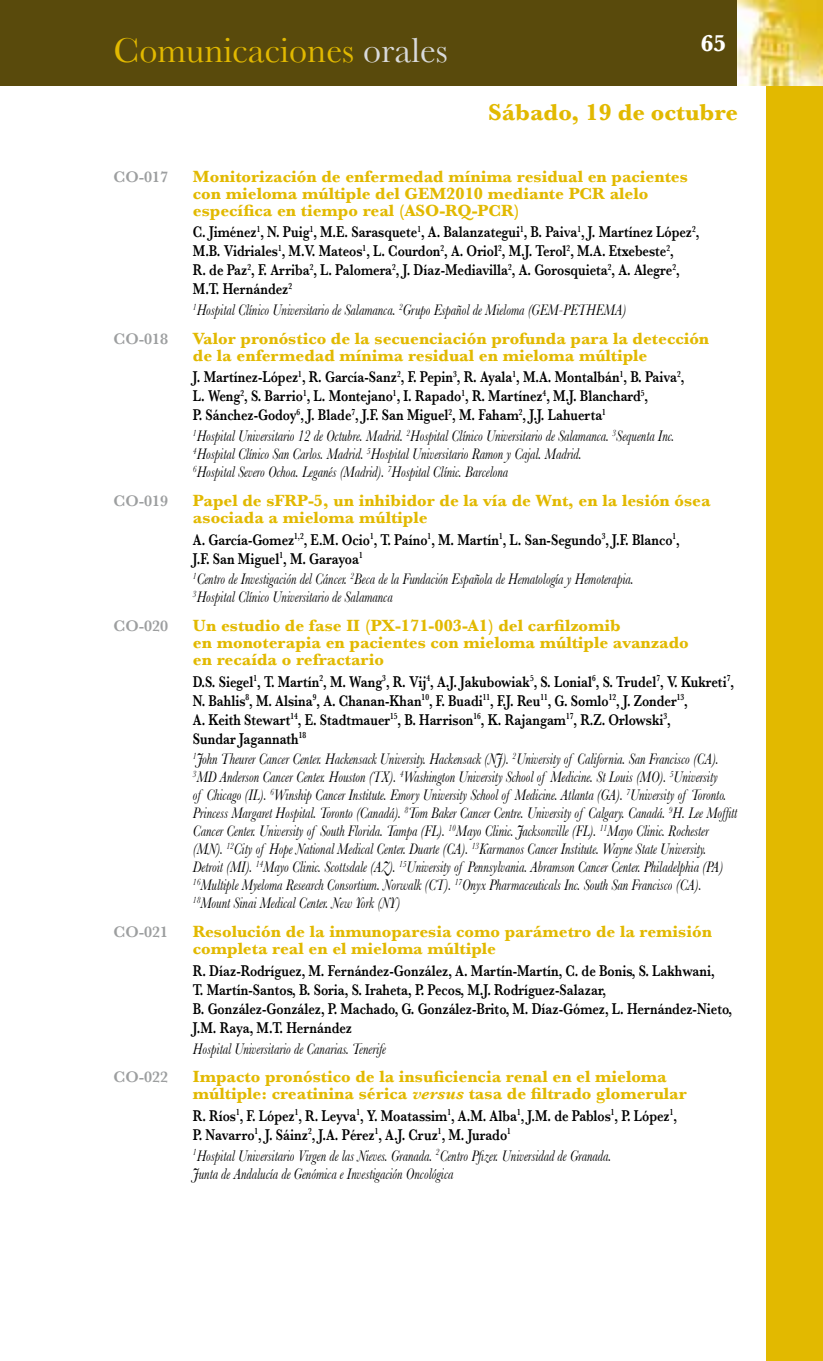
<style>
.page{position:relative;width:823px;height:1361px;background:#fff}
.page>*{position:absolute;margin:0;border:0;box-sizing:border-box;transform-origin:0 0}
.t1{font:36px "Baskerville";color:#e2b900}
.t2{font:700 24px "Baskerville";color:#e2b900}
.t3{font:700 24px "Baskerville";color:#fff}
.t4{font:700 17px/17px "Baskerville";color:#e2b900}
.t5{font:italic 16px/18px "Baskerville";color:#000;scale:.8 1}
.t6{font:600 16px/19px "Baskerville";color:#000;scale:.8 1}
.t7{font:600 16px "Baskerville";color:#9c9e9f}
.s1{color:#d9dadb}
.s2{font-weight:600;font-size:16px;color:#9c9e9f}
.s3{font-style:italic}
</style>
<div class="page">
<div style="left:765px;top:85px;width:57px;height:1276px;background:#e2b900"></div>
<div style="left:0;top:0;width:822px;height:85px;background:#594a0c"></div>
<img style="left:737px;top:0;width:85px;height:85px">
<h1 class="t1" style="left:113px;top:29px;width:335px">Comunicaciones <span class="s1">orales</span></h1>
<h2 class="t3" style="left:700px;top:29px;width:28px">65</h2>
<h2 class="t2" style="left:488px;top:98px;width:251px">Sábado, 19 de octubre</h2>
<p class="t4" style="left:193px;top:167px;width:496px;text-indent:-79px"><span class="s2">CO-017</span> Monitorización de enfermedad mínima residual en pacientes con mieloma múltiple del GEM2010 mediante PCR alelo específica en tiempo real (ASO-RQ-PCR)</p>
<p class="t6" style="left:193px;top:223px;width:634px">C. Jiménez<sup>1</sup>, N. Puig<sup>1</sup>, M.E. Sarasquete<sup>1</sup>, A. Balanzategui<sup>1</sup>, B. Paiva<sup>1</sup>, J. Martínez López<sup>2</sup>, M.B. Vidriales<sup>1</sup>, M.V. Mateos<sup>1</sup>, L. Courdon<sup>2</sup>, A. Oriol<sup>2</sup>, M.J. Terol<sup>2</sup>, M.A. Etxebeste<sup>2</sup>,<br>R. de Paz<sup>2</sup>, F. Arriba<sup>2</sup>, L. Palomera<sup>2</sup>, J. Díaz-Mediavilla<sup>2</sup>, A. Gorosquieta<sup>2</sup>, A. Alegre<sup>2</sup>, M.T. Hernández<sup>2</sup></p>
<p class="t5" style="left:193px;top:301px;width:542px"><sup>1</sup>Hospital Clínico Universitario de Salamanca. <sup>2</sup>Grupo Español de Mieloma (GEM-PETHEMA)</p>
<p class="t7" style="left:113px;top:329px;width:56px">CO-018</p>
<p class="t4" style="left:193px;top:329px;width:517px">Valor pronóstico de la secuenciación profunda para la detección de la enfermedad mínima residual en mieloma múltiple</p>
<p class="t6" style="left:193px;top:368px;width:615px">J. Martínez-López<sup>1</sup>, R. García-Sanz<sup>2</sup>, F. Pepin<sup>3</sup>, R. Ayala<sup>1</sup>, M.A. Montalbán<sup>1</sup>, B. Paiva<sup>2</sup>,<br>L. Weng<sup>2</sup>, S. Barrio<sup>1</sup>, L. Montejano<sup>1</sup>, I. Rapado<sup>1</sup>, R. Martínez<sup>4</sup>, M.J. Blanchard<sup>5</sup>,<br>P. Sánchez-Godoy<sup>6</sup>, J. Blade<sup>7</sup>, J.F. San Miguel<sup>2</sup>, M. Faham<sup>2</sup>, J.J. Lahuerta<sup>1</sup></p>
<p class="t5" style="left:193px;top:427px;width:603px"><sup>1</sup>Hospital Universitario 12 de Octubre. Madrid. <sup>2</sup>Hospital Clínico Universitario de Salamanca. <sup>3</sup>Sequenta Inc.<br><sup>4</sup>Hospital Clínico San Carlos. Madrid. <sup>5</sup>Hospital Universitario Ramon y Cajal. Madrid.<br><sup>6</sup>Hospital Severo Ochoa. Leganés (Madrid). <sup>7</sup>Hospital Clínic. Barcelona</p>
<p class="t7" style="left:113px;top:491px;width:56px">CO-019</p>
<p class="t4" style="left:193px;top:491px;width:519px">Papel de sFRP-5, un inhibidor de la vía de Wnt, en la lesión ósea asociada a mieloma múltiple</p>
<p class="t6" style="left:193px;top:530px;width:609px">A. García-Gomez<sup>1,2</sup>, E.M. Ocio<sup>1</sup>, T. Paíno<sup>1</sup>, M. Martín<sup>1</sup>, L. San-Segundo<sup>3</sup>, J.F. Blanco<sup>1</sup>,<br>J.F. San Miguel<sup>1</sup>, M. Garayoa<sup>1</sup></p>
<p class="t5" style="left:193px;top:570px;width:552px"><sup>1</sup>Centro de Investigación del Cáncer. <sup>2</sup>Beca de la Fundación Española de Hematología y Hemoterapia.<br><sup>3</sup>Hospital Clínico Universitario de Salamanca</p>
<p class="t7" style="left:113px;top:616px;width:56px">CO-020</p>
<p class="t4" style="left:193px;top:616px;width:497px">Un estudio de fase II (PX-171-003-A1) del carfilzomib<br>en monoterapia en pacientes con mieloma múltiple avanzado en recaída o refractario</p>
<p class="t6" style="left:193px;top:672px;width:677px">D.S. Siegel<sup>1</sup>, T. Martín<sup>2</sup>, M. Wang<sup>3</sup>, R. Vij<sup>4</sup>, A.J. Jakubowiak<sup>5</sup>, S. Lonial<sup>6</sup>, S. Trudel<sup>7</sup>, V. Kukreti<sup>7</sup>, N. Bahlis<sup>8</sup>, M. Alsina<sup>9</sup>, A. Chanan-Khan<sup>10</sup>, F. Buadi<sup>11</sup>, F.J. Reu<sup>11</sup>, G. Somlo<sup>12</sup>, J. Zonder<sup>13</sup>,<br>A. Keith Stewart<sup>14</sup>, E. Stadtmauer<sup>15</sup>, B. Harrison<sup>16</sup>, K. Rajangam<sup>17</sup>, R.Z. Orlowski<sup>3</sup>,<br>Sundar Jagannath<sup>18</sup></p>
<p class="t5" style="left:193px;top:750px;width:681px"><sup>1</sup>John Theurer Cancer Center. Hackensack University. Hackensack (NJ). <sup>2</sup>University of California. San Francisco (CA).<br><sup>3</sup>MD Anderson Cancer Center. Houston (TX). <sup>4</sup>Washington University School of Medicine. St Louis (MO). <sup>5</sup>University<br>of Chicago (IL). <sup>6</sup>Winship Cancer Institute. Emory University School of Medicine. Atlanta (GA). <sup>7</sup>University of Toronto.<br>Princess Margaret Hospital. Toronto (Canadá). <sup>8</sup>Tom Baker Cancer Centre. University of Calgary. Canadá. <sup>9</sup>H. Lee Moffitt Cancer Center. University of South Florida. Tampa (FL). <sup>10</sup>Mayo Clinic. Jacksonville (FL). <sup>11</sup>Mayo Clinic. Rochester (MN). <sup>12</sup>City of Hope National Medical Center. Duarte (CA). <sup>13</sup>Karmanos Cancer Institute. Wayne State University.<br>Detroit (MI). <sup>14</sup>Mayo Clinic. Scottsdale (AZ). <sup>15</sup>University of Pennsylvania. Abramson Cancer Center. Philadelphia (PA)<br><sup>16</sup>Multiple Myeloma Research Consortium. Norwalk (CT). <sup>17</sup>Onyx Pharmaceuticals Inc. South San Francisco (CA).<br><sup>18</sup>Mount Sinai Medical Center. New York (NY)</p>
<p class="t7" style="left:113px;top:922px;width:56px">CO-021</p>
<p class="t4" style="left:193px;top:922px;width:520px">Resolución de la inmunoparesia como parámetro de la remisión completa real en el mieloma múltiple</p>
<p class="t6" style="left:193px;top:961px;width:675px">R. Díaz-Rodríguez, M. Fernández-González, A. Martín-Martín, C. de Bonis, S. Lakhwani,<br>T. Martín-Santos, B. Soria, S. Iraheta, P. Pecos, M.J. Rodríguez-Salazar,<br>B. González-González, P. Machado, G. González-Brito, M. Díaz-Gómez, L. Hernández-Nieto, J.M. Raya, M.T. Hernández</p>
<p class="t5" style="left:193px;top:1039px;width:243px">Hospital Universitario de Canarias. Tenerife</p>
<p class="t7" style="left:113px;top:1067px;width:56px">CO-022</p>
<p class="t4" style="left:193px;top:1067px;width:495px">Impacto pronóstico de la insuficiencia renal en el mieloma múltiple: creatinina sérica <span class="s3">versus</span> tasa de filtrado glomerular</p>
<p class="t6" style="left:193px;top:1106px;width:606px">R. Ríos<sup>1</sup>, F. López<sup>1</sup>, R. Leyva<sup>1</sup>, Y. Moatassim<sup>1</sup>, A.M. Alba<sup>1</sup>, J.M. de Pablos<sup>1</sup>, P. López<sup>1</sup>,<br>P. Navarro<sup>1</sup>, J. Sáinz<sup>2</sup>, J.A. Pérez<sup>1</sup>, A.J. Cruz<sup>1</sup>, M. Jurado<sup>1</sup></p>
<p class="t5" style="left:193px;top:1146px;width:524px"><sup>1</sup>Hospital Universitario Virgen de las Nieves. Granada. <sup>2</sup>Centro Pfizer. Universidad de Granada.<br>Junta de Andalucía de Genómica e Investigación Oncológica</p>
</div>
